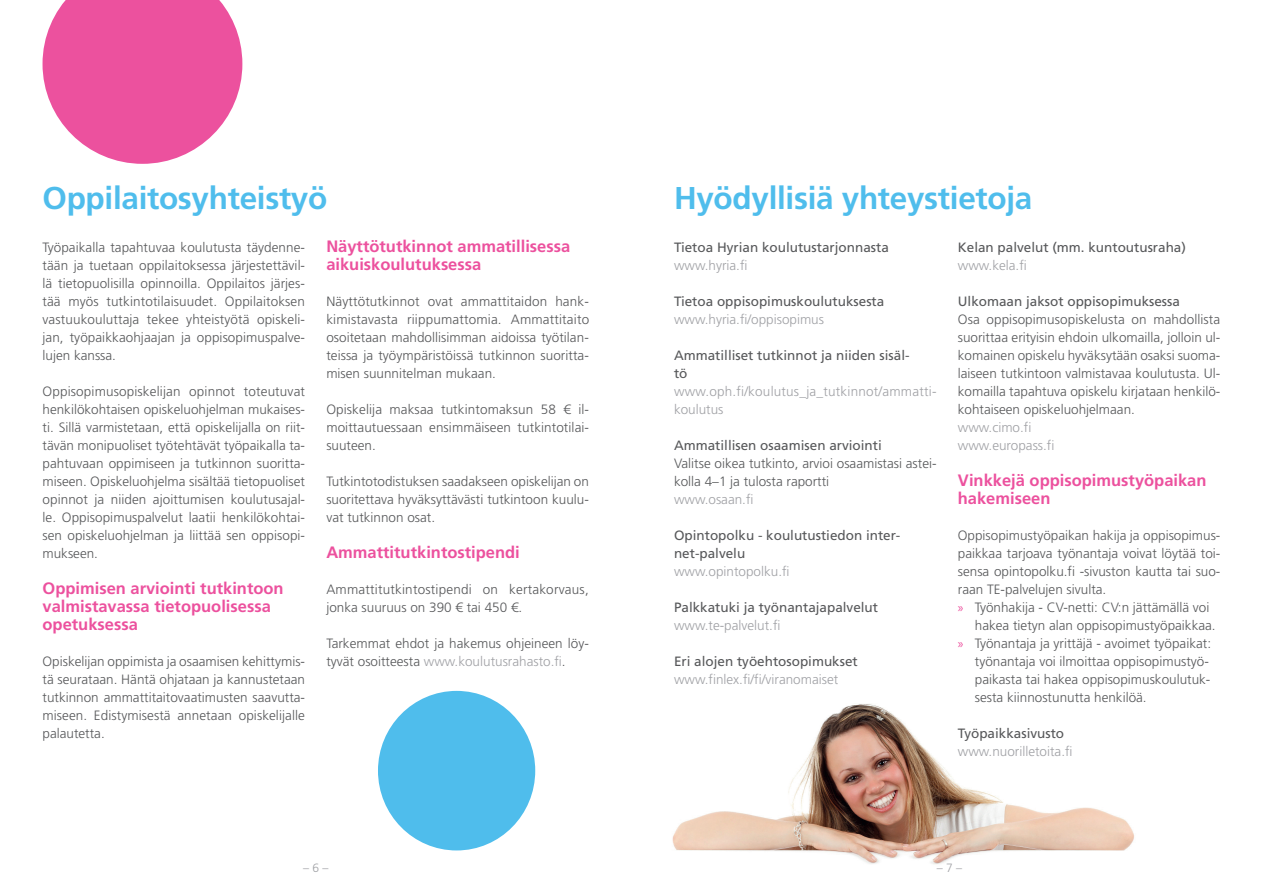
<style>
.page{position:relative;width:1263px;height:893px;background:#fff}
.page>*{position:absolute;margin:0;border:0;box-sizing:border-box;transform-origin:0 0}
.t1{font:700 31.5px "Frutiger LT";letter-spacing:-.01em;color:#4fbdec}
.t2{font:700 16.5px/18px "Frutiger LT";color:#ec519e}
.Leipäteksti{font:300 13.5px/18px "Frutiger LT";color:#57585a;text-align:justify}
.t3{font:13.5px/18px "Frutiger LT";color:#57585a}
.Leipäteksti-2{font:300 13.5px/18px "Frutiger LT";color:#a0a1a5}
.t4{font:300 12px "Frutiger LT";color:#a0a1a5}
.s1{color:#a0a1a5}
.s2{font-family:"Myriad Pro";font-weight:400;color:#ec519e}
</style>
<div class="page">
<img style="left:672px;top:704px;width:463px;height:160px">
<svg style="left:43px;top:0;width:199px;height:164px"></svg>
<div style="left:378px;top:691px;width:157px;height:159px;background:#4fbdec;border-radius:50%"></div>
<p class="t1" style="left:43px;top:180px;width:286px">Oppilaitosyhteistyö</p>
<p class="Leipäteksti" style="left:43px;top:239px;width:264px">Työpaikalla tapahtuvaa koulutusta täydenne&shy;tään ja tuetaan oppilaitoksessa järjestettävil&shy;lä tietopuolisilla opinnoilla. Oppilaitos järjes&shy;tää myös tutkintotilaisuudet. Oppilaitoksen vastuukouluttaja tekee yhteistyötä opiskeli&shy;jan, työpaikkaohjaajan ja oppisopimuspalve&shy;lujen kanssa.</p>
<p class="Leipäteksti" style="left:43px;top:383px;width:264px">Oppisopimusopiskelijan opinnot toteutuvat henkilökohtaisen opiskeluohjelman mukaises&shy;ti. Sillä varmistetaan, että opiskelijalla on riit&shy;tävän monipuoliset työtehtävät työpaikalla ta&shy;pahtuvaan oppimiseen ja tutkinnon suoritta&shy;miseen. Opiskeluohjelma sisältää tietopuoliset opinnot ja niiden ajoittumisen koulutusajal&shy;le. Oppisopimuspalvelut laatii henkilökohtai&shy;sen opiskeluohjelman ja liittää sen oppisopi&shy;mukseen.</p>
<p class="t2" style="left:43px;top:579px;width:243px">Oppimisen arviointi tutkintoon valmistavassa tietopuolisessa opetuksessa</p>
<p class="Leipäteksti" style="left:43px;top:653px;width:264px">Opiskelijan oppimista ja osaamisen kehittymis&shy;tä seurataan. Häntä ohjataan ja kannustetaan tutkinnon ammattitaitovaatimusten saavutta&shy;miseen. Edistymisestä annetaan opiskelijalle palautetta.</p>
<p class="t2" style="left:326px;top:237px;width:245px">Näyttötutkinnot ammatillisessa aikuiskoulutuksessa</p>
<p class="Leipäteksti" style="left:326px;top:293px;width:264px">Näyttötutkinnot ovat ammattitaidon hank&shy;kimistavasta riippumattomia. Ammattitaito osoitetaan mahdollisimman aidoissa työtilan&shy;teissa ja työympäristöissä tutkinnon suoritta&shy;misen suunnitelman mukaan.</p>
<p class="Leipäteksti" style="left:326px;top:401px;width:264px">Opiskelija maksaa tutkintomaksun 58 € il&shy;moittautuessaan ensimmäiseen tutkintotilai&shy;suuteen.</p>
<p class="Leipäteksti" style="left:326px;top:473px;width:264px">Tutkintotodistuksen saadakseen opiskelijan on suoritettava hyväksyttävästi tutkintoon kuulu&shy;vat tutkinnon osat.</p>
<p class="t2" style="left:326px;top:543px;width:195px">Ammattitutkintostipendi</p>
<p class="Leipäteksti" style="left:326px;top:581px;width:264px">Ammattitutkintostipendi on kertakorvaus, jonka suuruus on 390 € tai 450 €.</p>
<p class="Leipäteksti" style="left:326px;top:635px;width:264px">Tarkemmat ehdot ja hakemus ohjeineen löy&shy;tyvät osoitteesta <span class="s1">www.koulutusrahasto.fi</span>.</p>
<p class="t1" style="left:674px;top:180px;width:360px">Hyödyllisiä yhteystietoja</p>
<p class="t3" style="left:958px;top:238px;width:230px">Kelan palvelut (mm. kuntoutusraha)</p>
<p class="Leipäteksti-2" style="left:958px;top:257px;width:71px">www.kela.fi</p>
<p class="t3" style="left:958px;top:292px;width:224px">Ulkomaan jaksot oppisopimuksessa</p>
<p class="Leipäteksti" style="left:958px;top:311px;width:264px">Osa oppisopimusopiskelusta on mahdollista suorittaa erityisin ehdoin ulkomailla, jolloin ul&shy;komainen opiskelu hyväksytään osaksi suoma&shy;laiseen tutkintoon valmistavaa koulutusta. Ul&shy;komailla tapahtuva opiskelu kirjataan henkilö&shy;kohtaiseen opiskeluohjelmaan.</p>
<p class="Leipäteksti-2" style="left:958px;top:419px;width:75px">www.cimo.fi</p>
<p class="Leipäteksti-2" style="left:958px;top:437px;width:98px">www.europass.fi</p>
<p class="t2" style="left:958px;top:471px;width:250px">Vinkkejä oppisopimustyöpaikan hakemiseen</p>
<p class="Leipäteksti" style="left:958px;top:527px;width:264px">Oppisopimustyöpaikan hakija ja oppisopimus&shy;paikkaa tarjoava työnantaja voivat löytää toi&shy;sensa opintopolku.fi -sivuston kautta tai suo&shy;raan TE-palvelujen sivulta.</p>
<p class="Leipäteksti" style="left:975px;top:599px;width:242px;text-indent:-17px"><span class="s2">»</span> Työnhakija - CV-netti: CV:n jättämällä voi hakea tietyn alan oppisopimustyöpaikkaa.</p>
<p class="Leipäteksti" style="left:975px;top:635px;width:238px;text-align:left;text-indent:-17px"><span class="s2">»</span> Työnantaja ja yrittäjä - avoimet työpaikat: työnantaja voi ilmoittaa oppisopimustyö&shy;paikasta tai hakea oppisopimuskoulutuk&shy;sesta kiinnostunutta henkilöä.</p>
<p class="t3" style="left:958px;top:724px;width:108px">Työpaikkasivusto</p>
<p class="Leipäteksti-2" style="left:958px;top:743px;width:116px">www.nuorilletoita.fi</p>
<p class="t3" style="left:674px;top:238px;width:216px">Tietoa Hyrian koulutustarjonnasta</p>
<p class="Leipäteksti-2" style="left:674px;top:257px;width:75px">www.hyria.fi</p>
<p class="t3" style="left:674px;top:292px;width:212px">Tietoa oppisopimuskoulutuksesta</p>
<p class="Leipäteksti-2" style="left:674px;top:311px;width:152px">www.hyria.fi/oppisopimus</p>
<p class="t3" style="left:674px;top:346px;width:237px">Ammatilliset tutkinnot ja niiden sisäl&shy;tö</p>
<p class="Leipäteksti-2" style="left:674px;top:383px;width:264px">www.oph.fi/koulutus_ja_tutkinnot/ammatti&shy;koulutus</p>
<p class="t3" style="left:674px;top:436px;width:209px">Ammatillisen osaamisen arviointi</p>
<p class="Leipäteksti" style="left:674px;top:455px;width:264px">Valitse oikea tutkinto, arvioi osaamistasi astei&shy;kolla 4–1 ja tulosta raportti</p>
<p class="Leipäteksti-2" style="left:674px;top:491px;width:81px">www.osaan.fi</p>
<p class="t3" style="left:674px;top:526px;width:228px">Opintopolku - koulutustiedon inter&shy;net-palvelu</p>
<p class="Leipäteksti-2" style="left:674px;top:563px;width:117px">www.opintopolku.fi</p>
<p class="t3" style="left:674px;top:598px;width:206px">Palkkatuki ja työnantajapalvelut</p>
<p class="Leipäteksti-2" style="left:674px;top:617px;width:108px">www.te-palvelut.fi</p>
<p class="t3" style="left:674px;top:652px;width:185px">Eri alojen työehtosopimukset</p>
<p class="Leipäteksti-2" style="left:674px;top:671px;width:166px">www.finlex.fi/fi/viranomaiset</p>
<p class="t4" style="left:303px;top:861px;width:27px">– 6 –</p>
<p class="t4" style="left:937px;top:861px;width:27px">– 7 –</p>
</div>
